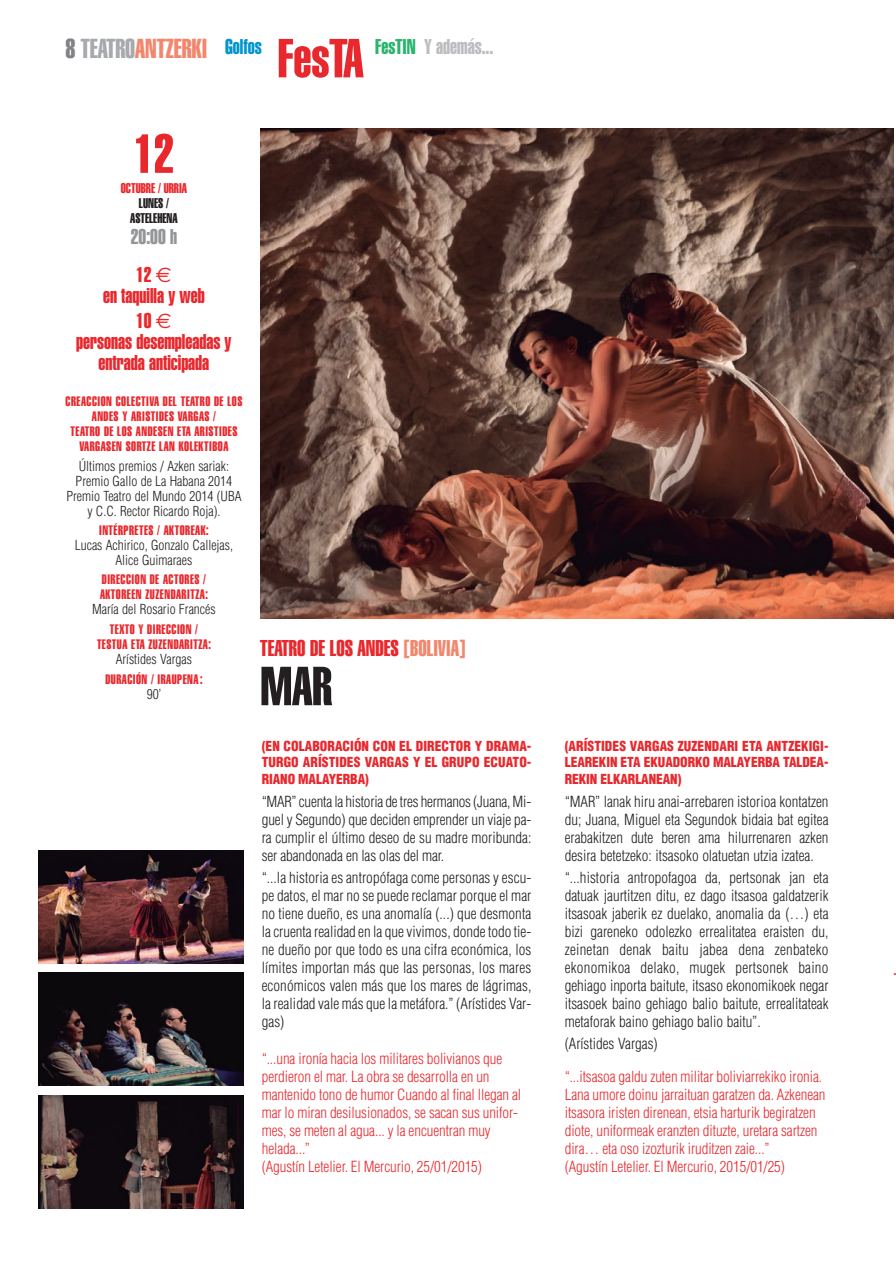
<style>
.page{position:relative;width:896px;height:1272px;background:#fff}
.page>*{position:absolute;margin:0;border:0;box-sizing:border-box;transform-origin:0 0}
.t1{font:54px "Helvetica LT Std Extra Comp";color:#e9282d}
.t2{font:54px "Helvetica LT Std Extra Comp";color:#231f20}
.t3{font:27px "Helvetica LT Std Extra Comp";color:#f2876e}
.t4{font:22.5px "Helvetica LT Std Extra Comp";color:#e9282d}
.t5{font:21px/25.2px "Helvetica LT Std Extra Comp";color:#e9282d;text-align:center}
.t6{font:21px "Helvetica LT Std Extra Comp";color:#bcbdc0}
.t7{font:21px/38px "Helvetica LT Std Extra Comp";color:#939598}
.t8{font:21px "Helvetica LT Std Extra Comp";color:#0095ce}
.t9{font:300 condensed 15px/18px "Helvetica LT Std";color:#231f20;text-align:justify}
.t10{font:300 condensed 15px/18px "Helvetica LT Std";letter-spacing:-.005em;color:#e9282d}
.t11{font:13.8px/15px "Helvetica LT Std Extra Comp";color:#231f20;text-align:center}
.t12{font:13.8px "Helvetica LT Std Extra Comp";color:#e9282d}
.t13{font:13.5px/15px "Helvetica LT Std Extra Comp";letter-spacing:.035em;color:#e9282d;text-align:center}
.t14{font:300 condensed 13.5px/15px "Helvetica LT Std";color:#231f20;text-align:center}
.t15{font:900 condensed 13.5px/16.8px "Helvetica LT Std";letter-spacing:-.005em;color:#e9282d;text-align:justify}
.s1{color:#808285}
.s2{color:#a8a9ad}
.s3{color:#29b46c}
.s4{color:#e9282d}
.s5{font-family:"Euro Sans";color:#e9282d}
.s6{font-family:"Euro Sans"}
.s7{color:#f2876e}
</style>
<div class="page">
<img style="left:38px;top:1095px;width:205px;height:113px">
<img style="left:38px;top:972px;width:205px;height:113px">
<img style="left:38px;top:851px;width:205px;height:112px">
<img style="left:260px;top:128px;width:634px;height:491px">
<h2 class="t3" style="left:65px;top:39px;width:143px"><span class="s1">8</span> <span class="s2">TEATRO</span>ANTZERKI</h2>
<h3 class="t8" style="left:225px;top:39px;width:38px">Golfos</h3>
<h3 class="t6" style="left:375px;top:39px;width:120px"><span class="s3">FesTIN</span> Y además...</h3>
<h1 class="t1" style="left:278px;top:39px;width:87px">FesTA</h1>
<h1 class="t1" style="left:134px;top:134px;width:41px">12</h1>
<p class="t12" style="left:121px;top:183px;width:68px">OCTUBRE / URRIA</p>
<p class="t11" style="left:130px;top:196px;width:49px">LUNES /<br>ASTELEHENA</p>
<h3 class="t7" style="left:131px;top:219px;width:48px">20:O0 h<br><span class="s4">12</span> <span class="s5">€</span></h3>
<h3 class="t5" style="left:103px;top:284px;width:103px">en taquilla y web<br>10<span class="s6">€</span></h3>
<h3 class="t5" style="left:76px;top:332px;width:157px;line-height:21px">personas desempleadas y entrada anticipada</h3>
<p class="t13" style="left:66px;top:395px;width:178px">CREACCION COLECTIVA DEL TEATRO DE LOS<br>ANDES Y ARISTIDES VARGAS /<br>TEATRO DE LOS ANDESEN ETA ARISTIDES<br>VARGASEN SORTZE LAN KOLEKTIBOA</p>
<p class="t14" style="left:66px;top:459px;width:177px">Últimos premios / Azken sariak:<br>Premio Gallo de La Habana 2014<br>Premio Teatro del Mundo 2014 (UBA y C.C. Rector Ricardo Roja).</p>
<p class="t13" style="left:99px;top:523px;width:111px">INTÉRPRETES / AKTOREAK:</p>
<p class="t14" style="left:75px;top:538px;width:160px">Lucas Achirico, Gonzalo Callejas,<br>Alice Guimaraes</p>
<p class="t13" style="left:100px;top:572px;width:109px;text-align:left">DIRECCION DE ACTORES /<br>AKTOREEN ZUZENDARITZA:</p>
<p class="t14" style="left:92px;top:603px;width:125px">María del Rosario Francés</p>
<p class="t13" style="left:97px;top:623px;width:115px">TEXTO Y DIRECCION /<br>TESTUA ETA ZUZENDARITZA:</p>
<p class="t14" style="left:116px;top:653px;width:78px">Arístides Vargas</p>
<p class="t13" style="left:105px;top:673px;width:99px">DURACIÓN / IRAUPENA:</p>
<p class="t14" style="left:147px;top:688px;width:16px">90’</p>
<h3 class="t4" style="left:260px;top:640px;width:207px">TEATRO DE LOS ANDES <span class="s7">[BOLIVIA]</span></h3>
<h1 class="t2" style="left:260px;top:667px;width:73px">MAR</h1>
<p class="t15" style="left:262px;top:738px;width:271px">(EN COLABORACIÓN CON EL DIRECTOR Y DRAMA-TURGO ARÍSTIDES VARGAS Y EL GRUPO ECUATO-RIANO MALAYERBA)</p>
<p class="t9" style="left:262px;top:793px;width:271px">“MAR” cuenta la historia de tres hermanos (Juana, Mi&shy;guel y Segundo) que deciden emprender un viaje pa&shy;ra cumplir el último deseo de su madre moribunda: ser abandonada en las olas del mar.</p>
<p class="t9" style="left:262px;top:869px;width:271px">“...la historia es antropófaga come personas y escu&shy;pe datos, el mar no se puede reclamar porque el mar no tiene dueño, es una anomalía (...) que desmonta la cruenta realidad en la que vivimos, donde todo tie&shy;ne dueño por que todo es una cifra económica, los límites importan más que las personas, los mares económicos valen más que los mares de lágrimas, la realidad vale más que la metáfora.” (Arístides Var&shy;gas)</p>
<p class="t10" style="left:262px;top:1050px;width:261px">“...una ironía hacia los militares bolivianos que perdieron el mar. La obra se desarrolla en un mantenido tono de humor Cuando al final llegan al mar lo miran desilusionados, se sacan sus unifor&shy;mes, se meten al agua... y la encuentran muy helada...”<br>(Agustín Letelier. El Mercurio, 25/01/2015)</p>
<p class="t15" style="left:565px;top:738px;width:265px">(ARÍSTIDES VARGAS ZUZENDARI ETA ANTZEKIGI-LEAREKIN ETA EKUADORKO MALAYERBA TALDEA-REKIN ELKARLANEAN)</p>
<p class="t9" style="left:565px;top:793px;width:265px">“MAR” lanak hiru anai-arrebaren istorioa kontatzen du; Juana, Miguel eta Segundok bidaia bat egitea erabakitzen dute beren ama hilurrenaren azken desira betetzeko: itsasoko olatuetan utzia izatea.</p>
<p class="t9" style="left:565px;top:869px;width:265px">“...historia antropofagoa da, pertsonak jan eta datuak jaurtitzen ditu, ez dago itsasoa galdatzerik itsasoak jaberik ez duelako, anomalia da (…) eta bizi gareneko odolezko errealitatea eraisten du, zeinetan denak baitu jabea dena zenbateko ekonomikoa delako, mugek pertsonek baino gehiago inporta baitute, itsaso ekonomikoek negar itsasoek baino gehiago balio baitute, errealitateak metaforak baino gehiago balio baitu”.</p>
<p class="t9" style="left:565px;top:1036px;width:95px">(Arístides Vargas)</p>
<p class="t10" style="left:565px;top:1068px;width:262px">“...itsasoa galdu zuten militar boliviarrekiko ironia.<br>Lana umore doinu jarraituan garatzen da. Azkenean itsasora iristen direnean, etsia harturik begiratzen diote, uniformeak eranzten dituzte, uretara sartzen dira… eta oso izozturik iruditzen zaie...”<br>(Agustín Letelier. El Mercurio, 2015/01/25)</p>
</div>
